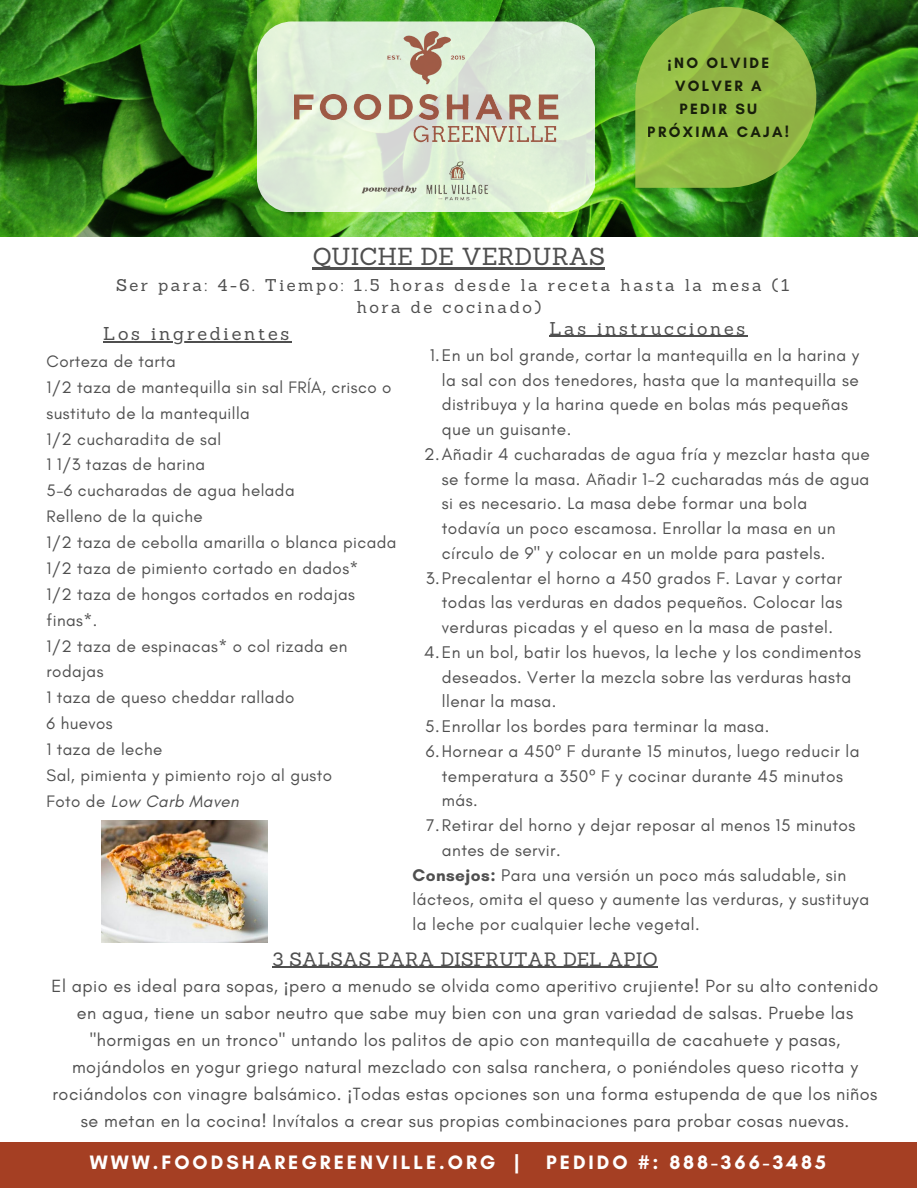
<style>
.page{position:relative;width:918px;height:1188px;background:#fff}
.page>*{position:absolute;margin:0;border:0;box-sizing:border-box;transform-origin:0 0}
.t1{font:24px "Sanchez";color:#4f4f4f}
.t2{font:700 19.8px "Glacial Indifference";letter-spacing:.15em;color:#fff}
.t3{font:18.75px "Sanchez";color:#4f4f4f}
.t4{font:18.15px "Sanchez";letter-spacing:.15em;color:#4f4f4f}
.t5{font:18px/27px "Glacial Indifference";letter-spacing:.025em;color:#4f4f4f;text-align:center}
.t6{font:18px "Sanchez";letter-spacing:.15em;color:#4f4f4f}
.t7{font:17.25px "Glacial Indifference";letter-spacing:.025em;color:#4f4f4f}
.t8{font:16.95px/25.8px "Glacial Indifference";letter-spacing:.025em;color:#4f4f4f}
.t9{font:16.65px/22.5px "Sanchez";letter-spacing:.15em;color:#4f4f4f;text-align:center}
.t10{font:700 15.3px/22.8px "Glacial Indifference";letter-spacing:.15em;color:#000;text-align:center}
.s1{font-family:"Noto Sans"}
.s2{font-style:italic}
.s3{font-weight:700}
</style>
<div class="page">
<div style="left:0;top:1142px;width:917px;height:46px;background:#a53f23"></div>
<img style="left:0;top:0;width:918px;height:236px">
<svg style="left:635px;top:7px;width:181px;height:181px;background:#85b440"></svg>
<svg style="left:257px;top:21px;width:338px;height:191px;background:#ddedd7"></svg>
<img style="left:294px;top:31px;width:265px;height:172px">
<img style="left:102px;top:821px;width:165px;height:121px">
<hr style="left:103px;top:341px;width:189px;height:2px;background:#4f4f4f">
<hr style="left:313px;top:267px;width:292px;height:2px;background:#4f4f4f">
<hr style="left:550px;top:336px;width:198px;height:1px;background:#4f4f4f">
<hr style="left:273px;top:967px;width:385px;height:1px;background:#4f4f4f">
<p class="t10" style="left:648px;top:52px;width:143px"><span class="s1">¡</span>NO OLVIDE<br>VOLVER A<br>PEDIR SU<br>PRÓXIMA CAJA!</p>
<h1 class="t1" style="left:313px;top:241px;width:294px">QUICHE DE VERDURAS</h1>
<p class="t9" style="left:116px;top:274px;width:675px">Ser para: 4-6. Tiempo: 1.5 horas desde la receta hasta la mesa (1 hora de cocinado)</p>
<p class="t6" style="left:550px;top:317px;width:197px">Las instrucciones</p>
<p class="t4" style="left:103px;top:322px;width:188px">Los ingredientes</p>
<p class="t8" style="left:47px;top:348px;width:352px">Corteza de tarta<br>1/2 taza de mantequilla sin sal FRÍA, crisco o sustituto de la mantequilla<br>1/2 cucharadita de sal<br>1 1/3 tazas de harina<br>5-6 cucharadas de agua helada<br>Relleno de la quiche<br>1/2 taza de cebolla amarilla o blanca picada<br>1/2 taza de pimiento cortado en dados*<br>1/2 taza de hongos cortados en rodajas finas*.<br>1/2 taza de espinacas* o col rizada en rodajas<br>1 taza de queso cheddar rallado<br>6 huevos<br>1 taza de leche<br>Sal, pimienta y pimiento rojo al gusto<br>Foto de <span class="s2">Low Carb Maven</span></p>
<p class="t7" style="left:430px;top:344px;width:431px">1.En un bol grande, cortar la mantequilla en la harina y</p>
<p class="t7" style="left:442px;top:369px;width:418px">la sal con dos tenedores, hasta que la mantequilla se</p>
<p class="t7" style="left:442px;top:394px;width:408px">distribuya y la harina quede en bolas más pequeñas</p>
<p class="t7" style="left:442px;top:419px;width:131px">que un guisante.</p>
<p class="t7" style="left:424px;top:443px;width:447px">2.Añadir 4 cucharadas de agua fría y mezclar hasta que</p>
<p class="t7" style="left:442px;top:468px;width:429px">se forme la masa. Añadir 1-2 cucharadas más de agua</p>
<p class="t7" style="left:442px;top:493px;width:367px">si es necesario. La masa debe formar una bola</p>
<p class="t7" style="left:442px;top:518px;width:395px">todavía un poco escamosa. Enrollar la masa en un</p>
<p class="t7" style="left:442px;top:542px;width:385px">círculo de 9" y colocar en un molde para pastels.</p>
<p class="t7" style="left:426px;top:567px;width:418px">3.Precalentar el horno a 450 grados F. Lavar y cortar</p>
<p class="t7" style="left:442px;top:592px;width:402px">todas las verduras en dados pequeños. Colocar las</p>
<p class="t7" style="left:442px;top:617px;width:393px">verduras picadas y el queso en la masa de pastel.</p>
<p class="t7" style="left:424px;top:641px;width:438px">4.En un bol, batir los huevos, la leche y los condimentos</p>
<p class="t7" style="left:442px;top:666px;width:411px">deseados. Verter la mezcla sobre las verduras hasta</p>
<p class="t7" style="left:442px;top:691px;width:116px">llenar la masa.</p>
<p class="t7" style="left:425px;top:716px;width:346px">5.Enrollar los bordes para terminar la masa.</p>
<p class="t7" style="left:426px;top:740px;width:435px">6.Hornear a 450<span class="s1">º</span> F durante 15 minutos, luego reducir la</p>
<p class="t7" style="left:442px;top:765px;width:403px">temperatura a 350<span class="s1">º</span> F y cocinar durante 45 minutos</p>
<p class="t7" style="left:442px;top:790px;width:37px">más.</p>
<p class="t7" style="left:426px;top:815px;width:431px">7.Retirar del horno y dejar reposar al menos 15 minutos</p>
<p class="t7" style="left:442px;top:839px;width:120px">antes de servir.</p>
<p class="t7" style="left:413px;top:864px;width:435px"><span class="s3">Consejos:</span> Para una versión un poco más saludable, sin</p>
<p class="t7" style="left:413px;top:889px;width:458px">lácteos, omita el queso y aumente las verduras, y sustituya</p>
<p class="t7" style="left:413px;top:914px;width:289px">la leche por cualquier leche vegetal.</p>
<p class="t3" style="left:273px;top:947px;width:387px">3 SALSAS PARA DISFRUTAR DEL APIO</p>
<p class="t5" style="left:52px;top:973px;width:828px">El apio es ideal para sopas, <span class="s1">¡</span>pero a menudo se olvida como aperitivo crujiente! Por su alto contenido en agua, tiene un sabor neutro que sabe muy bien con una gran variedad de salsas. Pruebe las "hormigas en un tronco" untando los palitos de apio con mantequilla de cacahuete y pasas, mojándolos en yogur griego natural mezclado con salsa ranchera, o poniéndoles queso ricotta y rociándolos con vinagre balsámico. <span class="s1">¡</span>Todas estas opciones son una forma estupenda de que los niños se metan en la cocina! Invítalos a crear sus propias combinaciones para probar cosas nuevas.</p>
<p class="t2" style="left:90px;top:1150px;width:431px">WWW.FOODSHAREGREENVILLE.ORG |</p>
<p class="t2" style="left:546px;top:1150px;width:281px">PEDIDO #: 888-366-3485</p>
</div>
